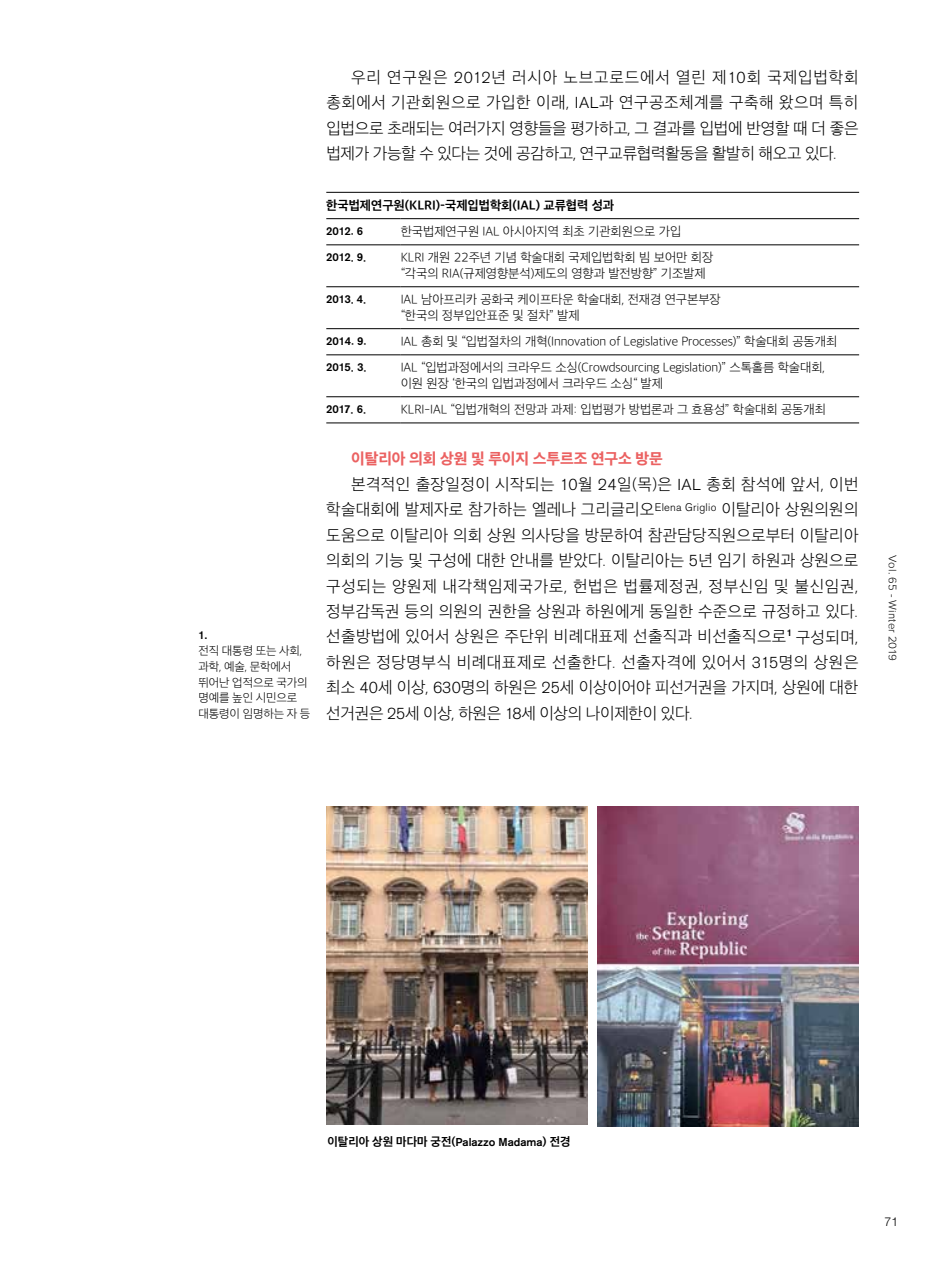
<style>
.page{position:relative;width:933px;height:1275px;background:#fff}
.page>*{position:absolute;margin:0;border:0;box-sizing:border-box;transform-origin:0 0}
.t1{font:15.75px/25.4px "SD Gothic Neoa Uni b Ul";letter-spacing:-.015em;color:#000;text-align:justify}
.t2{font:14.88px "SD Gothic Neoa Uni h Eb";letter-spacing:-.005em;color:#eb6161}
.t3{font:12.25px/15.8px "SD Gothic Neoa Uni b Ul";letter-spacing:-.005em;color:#000}
.t4{font:12.25px "SD Gothic Neoa Uni g Bd";letter-spacing:-.005em;color:#000}
.t5{font:300 12.25px "Helvetica Neue LT Std";color:#000}
.t6{font:11.38px/15.8px "SD Gothic Neoa Uni b Ul";letter-spacing:-.01em;color:#000}
.t7{font:500 11.38px "Akzidenz Grotesk Std";letter-spacing:-.015em;color:#000}
.t8{font:11.38px "SD Gothic Neoa Uni g Bd";letter-spacing:-.005em;color:#000}
.t9{font:11.38px "Rafale RU";letter-spacing:.02em;color:#000}
.s1{font-family:"Akzidenz Grotesk Std";font-weight:300}
.s2{font-family:"SD Gothic Neoa Uni g Bd";font-weight:400}
.s3{font-family:"Akzidenz Grotesk Std";font-weight:500}
</style>
<div class="page">
<hr style="left:326px;top:245px;width:75px;height:1px;background:#000">
<hr style="left:401px;top:245px;width:458px;height:1px;background:#000">
<hr style="left:326px;top:286px;width:75px;height:1px;background:#000">
<hr style="left:401px;top:286px;width:458px;height:1px;background:#000">
<hr style="left:326px;top:328px;width:75px;height:1px;background:#000">
<hr style="left:401px;top:328px;width:458px;height:1px;background:#000">
<hr style="left:326px;top:355px;width:75px;height:1px;background:#000">
<hr style="left:401px;top:355px;width:458px;height:1px;background:#000">
<hr style="left:326px;top:396px;width:75px;height:1px;background:#000">
<hr style="left:401px;top:396px;width:458px;height:1px;background:#000">
<hr style="left:326px;top:423px;width:75px;height:1px;background:#000">
<hr style="left:401px;top:423px;width:458px;height:1px;background:#000">
<hr style="left:326px;top:192px;width:75px;height:1px;background:#000">
<hr style="left:401px;top:192px;width:458px;height:1px;background:#000">
<hr style="left:326px;top:218px;width:75px;height:1px;background:#000">
<hr style="left:401px;top:218px;width:458px;height:1px;background:#000">
<img style="left:326px;top:806px;width:261px;height:319px">
<img style="left:597px;top:806px;width:261px;height:320px">
<p class="t7" style="left:198px;top:628px;width:10px">1.</p>
<p class="t6" style="left:198px;top:643px;width:113px">전직 대통령 또는 사회, 과학, 예술, 문학에서 뛰어난 업적으로 국가의 명예를 높인 시민으로 대통령이 임명하는 자 등</p>
<p class="t1" style="left:326px;top:65px;width:534px;text-indent:25px">우리 연구원은 <span class="s1">2012</span>년 러시아 노브고로드에서 열린 제<span class="s1">10</span>회 국제입법학회 총회에서 기관회원으로 가입한 이래, <span class="s1">IAL</span>과 연구공조체계를 구축해 왔으며 특히 입법으로 초래되는 여러가지 영향들을 평가하고, 그 결과를 입법에 반영할 때 더 좋은 법제가 가능할 수 있다는 것에 공감하고, 연구교류협력활동을 활발히 해오고 있다.</p>
<p class="t4" style="left:326px;top:199px;width:289px">한국법제연구원(KLRI)-국제입법학회(IAL) 교류협력 성과</p>
<p class="t7" style="left:326px;top:224px;width:38px">2012<span class="s2">.</span> 6</p>
<p class="t3" style="left:401px;top:223px;width:282px">한국법제연구원 IAL 아시아지역 최초 기관회원으로 가입</p>
<p class="t7" style="left:326px;top:250px;width:41px">2012<span class="s2">.</span> 9<span class="s2">.</span></p>
<p class="t3" style="left:401px;top:250px;width:314px">KLRI 개원 22주년 기념 학술대회 국제입법학회 빔 보어만 회장 “각국의 RIA(규제영향분석)제도의 영향과 발전방향” 기조발제</p>
<p class="t7" style="left:326px;top:292px;width:41px">2013<span class="s2">.</span> 4<span class="s2">.</span></p>
<p class="t3" style="left:401px;top:291px;width:321px">IAL 남아프리카 공화국 케이프타운 학술대회, 전재경 연구본부장 “한국의 정부입안표준 및 절차” 발제</p>
<p class="t7" style="left:326px;top:334px;width:42px">2014<span class="s2">.</span> 9<span class="s2">.</span></p>
<p class="t3" style="left:401px;top:333px;width:438px">IAL 총회 및 “입법절차의 개혁(Innovation of Legislative Processes)” 학술대회 공동개최</p>
<p class="t7" style="left:326px;top:360px;width:42px">2015<span class="s2">.</span> 3<span class="s2">.</span></p>
<p class="t3" style="left:401px;top:360px;width:426px">IAL “입법과정에서의 크라우드 소싱(Crowdsourcing Legislation)” 스톡홀름 학술대회, 이원 원장 ‘한국의 입법과정에서 크라우드 소싱“ 발제</p>
<p class="t7" style="left:326px;top:402px;width:41px">2017<span class="s2">.</span> 6<span class="s2">.</span></p>
<p class="t3" style="left:401px;top:401px;width:427px">KLRI-IAL “입법개혁의 전망과 과제: 입법평가 방법론과 그 효용성” 학술대회 공동개최</p>
<p class="t2" style="left:351px;top:451px;width:313px">이탈리아 의회 상원 및 루이지 스투르조 연구소 방문</p>
<p class="t1" style="left:326px;top:471px;width:534px;text-indent:25px">본격적인 출장일정이 시작되는 <span class="s1">10</span>월 <span class="s1">24</span>일(목)은 <span class="s1">IAL</span> 총회 참석에 앞서, 이번 학술대회에 발제자로 참가하는 엘레나 그리글리오<sup>Elena</sup> <sup>Griglio</sup> 이탈리아 상원의원의 도움으로 이탈리아 의회 상원 의사당을 방문하여 참관담당직원으로부터 이탈리아 의회의 기능 및 구성에 대한 안내를 받았다. 이탈리아는 <span class="s1">5</span>년 임기 하원과 상원으로 구성되는 양원제 내각책임제국가로, 헌법은 법률제정권, 정부신임 및 불신임권, 정부감독권 등의 의원의 권한을 상원과 하원에게 동일한 수준으로 규정하고 있다. 선출방법에 있어서 상원은 주단위 비례대표제 선출직과 비선출직으로<sup>1</sup> 구성되며, 하원은 정당명부식 비례대표제로 선출한다. 선출자격에 있어서 <span class="s1">315</span>명의 상원은 최소 <span class="s1">40</span>세 이상, <span class="s1">630</span>명의 하원은 <span class="s1">25</span>세 이상이어야 피선거권을 가지며, 상원에 대한 선거권은 <span class="s1">25</span>세 이상, 하원은 <span class="s1">18</span>세 이상의 나이제한이 있다.</p>
<p class="t9" style="left:898px;top:555px;width:106px;rotate:90deg">Vol. 65 - Winter 2019</p>
<p class="t8" style="left:327px;top:1136px;width:245px">이탈리아 상원 마다마 궁전(<span class="s3">Palazzo Madama</span>) 전경</p>
<p class="t5" style="left:884px;top:1214px;width:15px">71</p>
</div>
